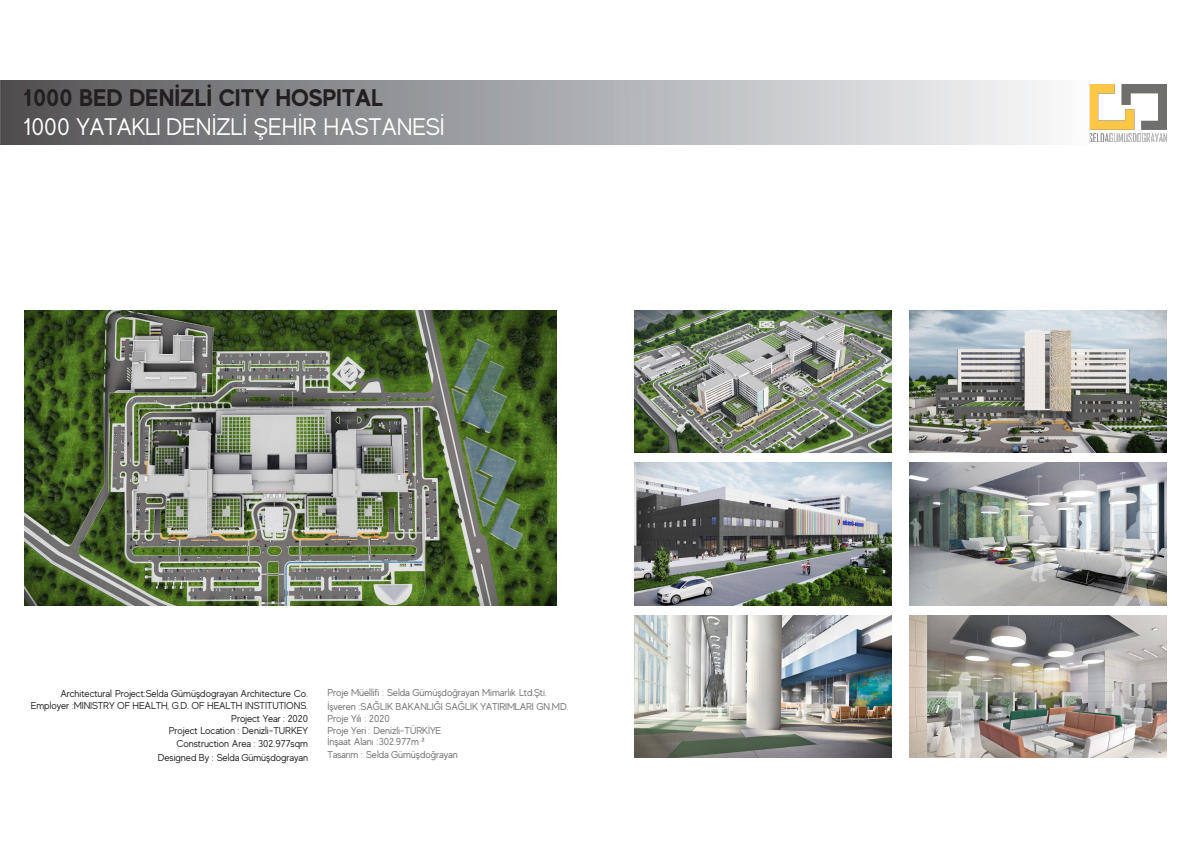
<style>
.page{position:relative;width:1191px;height:842px;background:#fff}
.page>*{position:absolute;margin:0;border:0;box-sizing:border-box;transform-origin:0 0}
.t1{font:24px "MADE Evolve Sans";letter-spacing:-.01em;color:#fff}
.t2{font:700 24px "MADE Evolve Sans";color:#231f20}
.t3{font:10px/12px "MADE Evolve Sans";letter-spacing:-.01em;color:#231f20;text-align:right}
.t4{font:10px "MADE Evolve Sans";letter-spacing:-.01em;color:#6e6e6c}
.s1{font-family:"Calibri"}
</style>
<div class="page">
<img style="left:1089px;top:84px;width:77px;height:57px">
<img style="left:0;top:80px;width:1047px;height:64px">
<img style="left:909px;top:615px;width:258px;height:143px">
<img style="left:635px;top:615px;width:257px;height:143px">
<img style="left:909px;top:463px;width:258px;height:142px">
<img style="left:635px;top:463px;width:257px;height:142px">
<img style="left:909px;top:310px;width:258px;height:143px">
<img style="left:635px;top:310px;width:257px;height:143px">
<img style="left:24px;top:310px;width:532px;height:295px">
<h2 class="t2" style="left:24px;top:83px;width:361px">1000 BED DENİZLİ CITY HOSPITAL</h2>
<h2 class="t1" style="left:24px;top:112px;width:423px">1000 YATAKLI DENİZLİ ŞEHİR HASTANESİ</h2>
<p class="t3" style="left:31px;top:687px;width:279px">Architectural Project:Selda Gümüşdograyan Architecture Co.<br>Employer :MINISTRY OF HEALTH, G.D. OF HEALTH INSTITUTIONS.</p>
<p class="t3" style="left:231px;top:712px;width:78px">Project Year : 2020</p>
<p class="t3" style="left:169px;top:725px;width:141px">Project Location : Denizli-TURKEY</p>
<p class="t3" style="left:176px;top:738px;width:133px">Construction Area : 302.977sqm</p>
<p class="t3" style="left:158px;top:751px;width:152px">Designed By : Selda Gümüşdograyan</p>
<p class="t4" style="left:327px;top:687px;width:221px">Proje Müellifi : Selda Gümüşdoğrayan Mimarlık Ltd.Şti.</p>
<p class="t4" style="left:327px;top:700px;width:243px">İşveren :SAĞLIK BAKANLIĞI SAĞLIK YATIRIMLARI GN.MD.</p>
<p class="t4" style="left:327px;top:712px;width:64px">Proje Yılı : 2020</p>
<p class="t4" style="left:327px;top:724px;width:115px">Proje Yeri : Denizli-TÜRKİYE</p>
<p class="t4" style="left:327px;top:736px;width:99px">İnşaat Alanı :302.977m <span class="s1">²</span></p>
<p class="t4" style="left:327px;top:748px;width:132px">Tasarım : Selda Gümüşdoğrayan</p>
</div>
